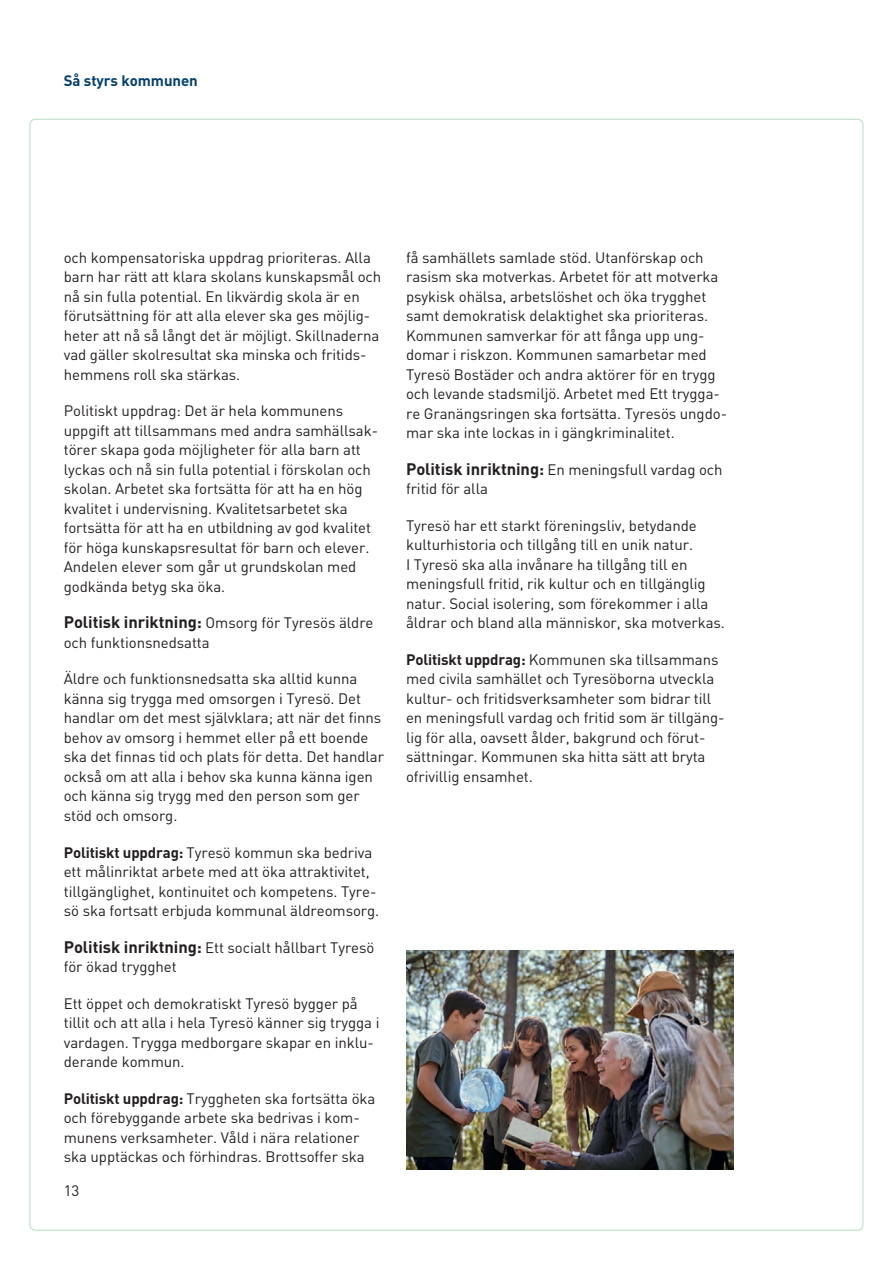
<style>
.page{position:relative;width:893px;height:1263px;background:#fff}
.page>*{position:absolute;margin:0;border:0;box-sizing:border-box;transform-origin:0 0}
.Brödtext{font:15px/19.5px "DIN";letter-spacing:-.005em;color:#231f20}
.Politisk_inriktning{font:15px/19.5px "DIN";letter-spacing:-.005em;color:#231f20}
.t1{font:700 15px "DIN";letter-spacing:-.005em;color:#033f6f}
.s1{font-weight:700;font-size:16.5px}
.s2{font-weight:700}
</style>
<div class="page">
<img style="left:406px;top:950px;width:327px;height:219px">
<p class="t1" style="left:64px;top:71px;width:135px">Så styrs kommunen</p>
<p class="Brödtext" style="left:64px;top:247px;width:319px">och kompensatoriska uppdrag prioriteras. Alla barn har rätt att klara skolans kunskapsmål och nå sin fulla potential. En likvärdig skola är en förutsättning för att alla elever ska ges möjlig&shy;heter att nå så långt det är möjligt. Skillnaderna vad gäller skolresultat ska minska och fritids&shy;hemmens roll ska stärkas.</p>
<p class="Brödtext" style="left:64px;top:401px;width:316px">Politiskt uppdrag: Det är hela kommunens uppgift att tillsammans med andra samhällsak&shy;törer skapa goda möjligheter för alla barn att lyckas och nå sin fulla potential i förskolan och skolan. Arbetet ska fortsätta för att ha en hög kvalitet i undervisning. Kvalitetsarbetet ska fortsätta för att ha en utbildning av god kvalitet för höga kunskapsresultat för barn och elever.<br>Andelen elever som går ut grundskolan med godkända betyg ska öka.</p>
<p class="Politisk_inriktning" style="left:64px;top:613px;width:311px"><span class="s1">Politisk inriktning:</span> Omsorg för Tyresös äldre och funktionsnedsatta</p>
<p class="Brödtext" style="left:64px;top:669px;width:322px">Äldre och funktionsnedsatta ska alltid kunna känna sig trygga med omsorgen i Tyresö. Det handlar om det mest självklara; att när det finns behov av omsorg i hemmet eller på ett boende ska det finnas tid och plats för detta. Det handlar också om att alla i behov ska kunna känna igen och känna sig trygg med den person som ger stöd och omsorg.</p>
<p class="Politisk_inriktning" style="left:64px;top:842px;width:317px"><span class="s2">Politiskt uppdrag:</span> Tyresö kommun ska bedriva ett målinriktat arbete med att öka attraktivitet, tillgänglighet, kontinuitet och kompetens. Tyre&shy;sö ska fortsatt erbjuda kommunal äldreomsorg.</p>
<p class="Politisk_inriktning" style="left:64px;top:937px;width:312px"><span class="s1">Politisk inriktning:</span> Ett socialt hållbart Tyresö för ökad trygghet</p>
<p class="Brödtext" style="left:64px;top:993px;width:317px">Ett öppet och demokratiskt Tyresö bygger på tillit och att alla i hela Tyresö känner sig trygga i vardagen. Trygga medborgare skapar en inklu&shy;derande kommun.</p>
<p class="Politisk_inriktning" style="left:64px;top:1088px;width:313px"><span class="s2">Politiskt uppdrag:</span> Tryggheten ska fortsätta öka och förebyggande arbete ska bedrivas i kom&shy;munens verksamheter. Våld i nära relationer ska upptäckas och förhindras. Brottsoffer ska</p>
<p class="Politisk_inriktning" style="left:64px;top:1181px;width:17px">13</p>
<p class="Politisk_inriktning" style="left:406px;top:247px;width:322px">få samhällets samlade stöd. Utanförskap och rasism ska motverkas. Arbetet för att motverka psykisk ohälsa, arbetslöshet och öka trygghet samt demokratisk delaktighet ska prioriteras.<br>Kommunen samverkar för att fånga upp ung&shy;domar i riskzon. Kommunen samarbetar med Tyresö Bostäder och andra aktörer för en trygg och levande stadsmiljö. Arbetet med Ett trygga&shy;re Granängsringen ska fortsätta. Tyresös ungdo&shy;mar ska inte lockas in i gängkriminalitet.</p>
<p class="Politisk_inriktning" style="left:406px;top:459px;width:318px"><span class="s1">Politisk inriktning:</span> En meningsfull vardag och fritid för alla</p>
<p class="Brödtext" style="left:406px;top:515px;width:320px">Tyresö har ett starkt föreningsliv, betydande kulturhistoria och tillgång till en unik natur.<br>I Tyresö ska alla invånare ha tillgång till en meningsfull fritid, rik kultur och en tillgänglig natur. Social isolering, som förekommer i alla åldrar och bland alla människor, ska motverkas.</p>
<p class="Politisk_inriktning" style="left:406px;top:649px;width:320px"><span class="s2">Politiskt uppdrag:</span> Kommunen ska tillsammans med civila samhället och Tyresöborna utveckla kultur- och fritidsverksamheter som bidrar till en meningsfull vardag och fritid som är tillgäng&shy;lig för alla, oavsett ålder, bakgrund och förut&shy;sättningar. Kommunen ska hitta sätt att bryta ofrivillig ensamhet.</p>
</div>
